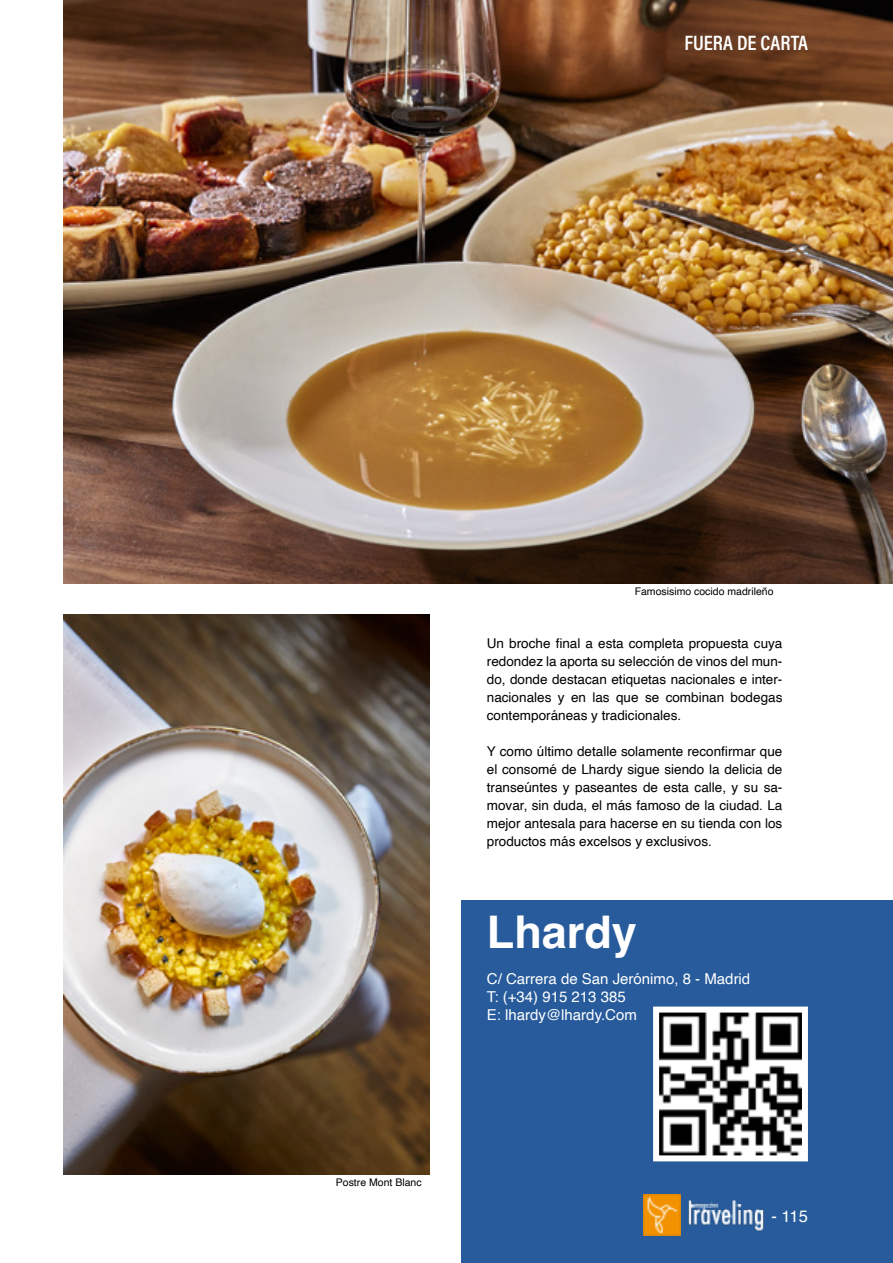
<style>
.page{position:relative;width:893px;height:1263px;background:#fff}
.page>*{position:absolute;margin:0;border:0;box-sizing:border-box;transform-origin:0 0}
.t1{font:700 45px "Helvetica";color:#fff}
.t2{font:21px "Acumin Variable Concept";color:#fff}
.t3{font:16.5px "Helvetica";color:#fff}
.t4{font:15px/18px "Helvetica";color:#fff}
.t5{font:13.5px/18px "Helvetica";color:#000;text-align:justify}
.t6{font:10.5px "Helvetica";color:#000}
</style>
<div class="page">
<div style="left:461px;top:900px;width:432px;height:363px;background:#275b9b"></div>
<img style="left:64px;top:0;width:829px;height:584px">
<img style="left:64px;top:614px;width:365px;height:560px">
<img style="left:660px;top:1013px;width:141px;height:141px">
<div style="left:653px;top:1006px;width:155px;height:155px;border:6px solid #fff"></div>
<img style="left:688px;top:1199px;width:76px;height:33px">
<img style="left:643px;top:1195px;width:38px;height:40px">
<h2 class="t2" style="left:684px;top:29px;width:125px">FUERA DE CARTA</h2>
<p class="t6" style="left:336px;top:1174px;width:87px">Postre Mont Blanc</p>
<p class="t6" style="left:635px;top:583px;width:140px">Famosisimo cocido madrileño</p>
<p class="t5" style="left:487px;top:634px;width:297px">Un broche final a esta completa propuesta cuya redondez la aporta su selección de vinos del mun&shy;do, donde destacan etiquetas nacionales e inter&shy;nacionales y en las que se combinan bodegas contemporáneas y tradicionales.</p>
<p class="t5" style="left:487px;top:742px;width:297px">Y como último detalle solamente reconfirmar que el consomé de Lhardy sigue siendo la delicia de transeúntes y paseantes de esta calle, y su sa&shy;movar, sin duda, el más famoso de la ciudad. La mejor antesala para hacerse en su tienda con los productos más excelsos y exclusivos.</p>
<h1 class="t1" style="left:487px;top:904px;width:152px">Lhardy</h1>
<p class="t4" style="left:487px;top:970px;width:265px">C/ Carrera de San Jerónimo, 8 - Madrid<br>T: (+34) 915 213 385<br>E: lhardy@lhardy.Com</p>
<p class="t3" style="left:771px;top:1204px;width:38px">- 115</p>
</div>
